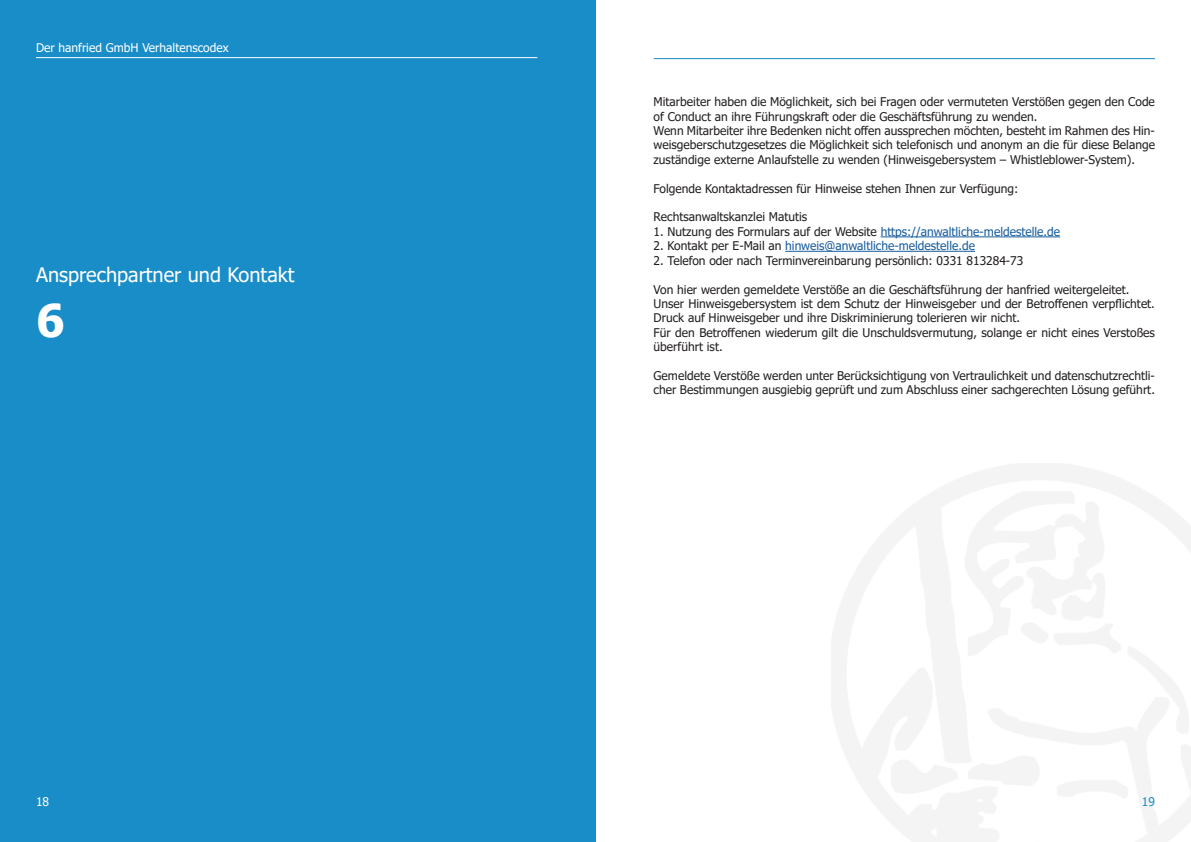
<style>
.page{position:relative;width:1191px;height:842px;background:#fff}
.page>*{position:absolute;margin:0;border:0;box-sizing:border-box;transform-origin:0 0}
.Einf__Abs{font:700 45px "Tahoma";color:#fff}
.Einf__Abs-2{font:20px "Tahoma";color:#fff}
.Einf__Abs-3{font:12px/14.4px "Tahoma";color:#231f20}
.Einf__Abs-4{font:12px "Tahoma";color:#175d9e}
.Einf__Abs-5{font:12px "Tahoma";color:#fff}
.Einf__Abs-6{font:12px "Tahoma";color:#1b8cc8}
.s1{color:#175d9e}
.s2{color:#231f20}
</style>
<div class="page">
<div style="left:0;top:0;width:595px;height:842px;background:#198dc8"></div>
<hr style="left:36px;top:57px;width:501px;height:1px;background:#fff">
<hr style="left:653px;top:58px;width:502px;height:1px;background:#198dc9">
<hr style="left:880px;top:236px;width:180px;height:1px;background:#175d9e">
<hr style="left:785px;top:251px;width:190px;height:1px;background:#175d9e">
<p class="Einf__Abs-5" style="left:36px;top:39px;width:194px">Der hanfried GmbH Verhaltenscodex</p>
<p class="Einf__Abs-2" style="left:36px;top:262px;width:260px">Ansprechpartner und Kontakt</p>
<p class="Einf__Abs" style="left:36px;top:289px;width:30px">6</p>
<p class="Einf__Abs-3" style="left:653px;top:95px;width:503px">Mitarbeiter haben die Möglichkeit, sich bei Fragen oder vermuteten Verstößen gegen den Code of Conduct an ihre Führungskraft oder die Geschäftsführung zu wenden.</p>
<p class="Einf__Abs-3" style="left:653px;top:124px;width:503px;text-align:justify">Wenn Mitarbeiter ihre Bedenken nicht offen aussprechen möchten, besteht im Rahmen des Hin&shy;weisgeberschutzgesetzes die Möglichkeit sich telefonisch und anonym an die für diese Belange zuständige externe Anlaufstelle zu wenden (Hinweisgebersystem – Whistleblower-System).</p>
<p class="Einf__Abs-3" style="left:653px;top:182px;width:366px">Folgende Kontaktadressen für Hinweise stehen Ihnen zur Verfügung:</p>
<p class="Einf__Abs-3" style="left:653px;top:211px;width:155px">Rechtsanwaltskanzlei Matutis</p>
<p class="Einf__Abs-3" style="left:653px;top:225px;width:408px">1. Nutzung des Formulars auf der Website <span class="s1">https://anwaltliche-meldestelle.de</span></p>
<p class="Einf__Abs-4" style="left:653px;top:238px;width:323px"><span class="s2">2. Kontakt per E-Mail an</span> hinweis@anwaltliche-meldestelle.de</p>
<p class="Einf__Abs-3" style="left:653px;top:254px;width:371px">2. Telefon oder nach Terminvereinbarung persönlich: 0331 813284-73</p>
<p class="Einf__Abs-3" style="left:653px;top:283px;width:477px">Von hier werden gemeldete Verstöße an die Geschäftsführung der hanfried weitergeleitet.</p>
<p class="Einf__Abs-3" style="left:653px;top:297px;width:503px">Unser Hinweisgebersystem ist dem Schutz der Hinweisgeber und der Betroffenen verpflichtet.<br>Druck auf Hinweisgeber und ihre Diskriminierung tolerieren wir nicht.</p>
<p class="Einf__Abs-3" style="left:653px;top:326px;width:503px">Für den Betroffenen wiederum gilt die Unschuldsvermutung, solange er nicht eines Verstoßes überführt ist.</p>
<p class="Einf__Abs-3" style="left:653px;top:369px;width:503px">Gemeldete Verstöße werden unter Berücksichtigung von Vertraulichkeit und datenschutzrechtli&shy;cher Bestimmungen ausgiebig geprüft und zum Abschluss einer sachgerechten Lösung geführt.</p>
<p class="Einf__Abs-5" style="left:36px;top:793px;width:15px">18</p>
<p class="Einf__Abs-6" style="left:1141px;top:793px;width:15px">19</p>
</div>
